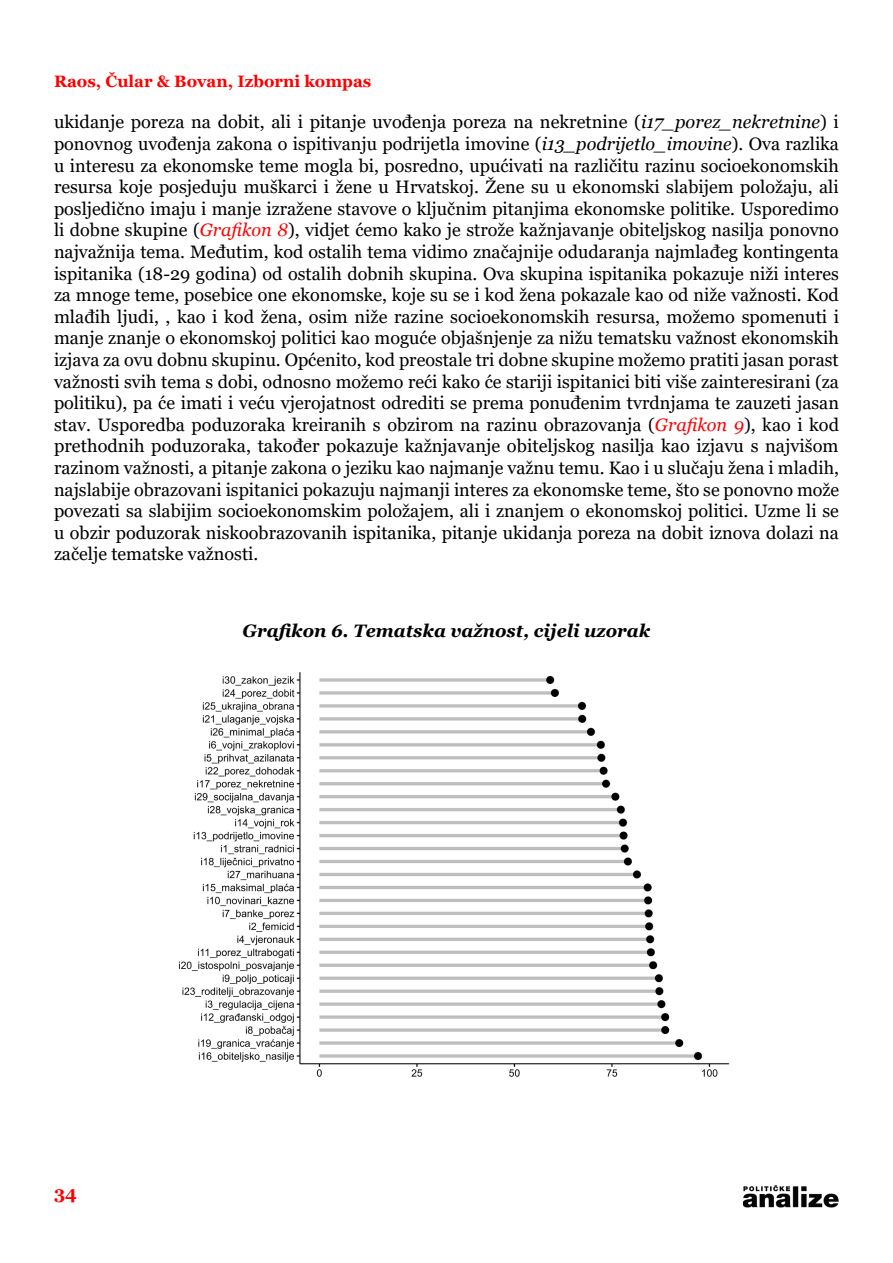
<style>
.page{position:relative;width:893px;height:1263px;background:#fff}
.page>*{position:absolute;margin:0;border:0;box-sizing:border-box;transform-origin:0 0}
.t1{font:18px/21.6px "Georgia";color:#000;text-align:justify}
.t2{font:italic 700 18px "Georgia";color:#000}
.t3{font:700 18px "Georgia";color:#f00}
.t4{font:700 16.5px "Georgia";color:#f00}
.s1{font-style:italic}
.s2{font-style:italic;color:#f00}
</style>
<div class="page">
<img style="left:743px;top:1185px;width:96px;height:23px">
<img style="left:178px;top:672px;width:552px;height:405px">
<p class="t4" style="left:54px;top:71px;width:319px">Raos, Čular &amp; Bovan, Izborni kompas</p>
<p class="t1" style="left:54px;top:112px;width:787px">ukidanje poreza na dobit, ali i pitanje uvođenja poreza na nekretnine (<span class="s1">i17_porez_nekretnine</span>) i ponovnog uvođenja zakona o ispitivanju podrijetla imovine (<span class="s1">i13_podrijetlo_imovine</span>). Ova razlika u interesu za ekonomske teme mogla bi, posredno, upućivati na različitu razinu socioekonomskih resursa koje posjeduju muškarci i žene u Hrvatskoj. Žene su u ekonomski slabijem položaju, ali posljedično imaju i manje izražene stavove o ključnim pitanjima ekonomske politike. Usporedimo li dobne skupine (<span class="s2">Grafikon 8</span>), vidjet ćemo kako je strože kažnjavanje obiteljskog nasilja ponovno najvažnija tema. Međutim, kod ostalih tema vidimo značajnije odudaranja najmlađeg kontingenta ispitanika (18-29 godina) od ostalih dobnih skupina. Ova skupina ispitanika pokazuje niži interes za mnoge teme, posebice one ekonomske, koje su se i kod žena pokazale kao od niže važnosti. Kod mlađih ljudi, , kao i kod žena, osim niže razine socioekonomskih resursa, možemo spomenuti i manje znanje o ekonomskoj politici kao moguće objašnjenje za nižu tematsku važnost ekonomskih izjava za ovu dobnu skupinu. Općenito, kod preostale tri dobne skupine možemo pratiti jasan porast važnosti svih tema s dobi, odnosno možemo reći kako će stariji ispitanici biti više zainteresirani (za politiku), pa će imati i veću vjerojatnost odrediti se prema ponuđenim tvrdnjama te zauzeti jasan stav. Usporedba poduzoraka kreiranih s obzirom na razinu obrazovanja (<span class="s2">Grafikon 9</span>), kao i kod prethodnih poduzoraka, također pokazuje kažnjavanje obiteljskog nasilja kao izjavu s najvišom razinom važnosti, a pitanje zakona o jeziku kao najmanje važnu temu. Kao i u slučaju žena i mladih, najslabije obrazovani ispitanici pokazuju najmanji interes za ekonomske teme, što se ponovno može povezati sa slabijim socioekonomskim položajem, ali i znanjem o ekonomskoj politici. Uzme li se u obzir poduzorak niskoobrazovanih ispitanika, pitanje ukidanja poreza na dobit iznova dolazi na začelje tematske važnosti.</p>
<p class="t2" style="left:243px;top:619px;width:409px">Grafikon 6. Tematska važnost, cijeli uzorak</p>
<p class="t3" style="left:54px;top:1181px;width:24px">34</p>
</div>
